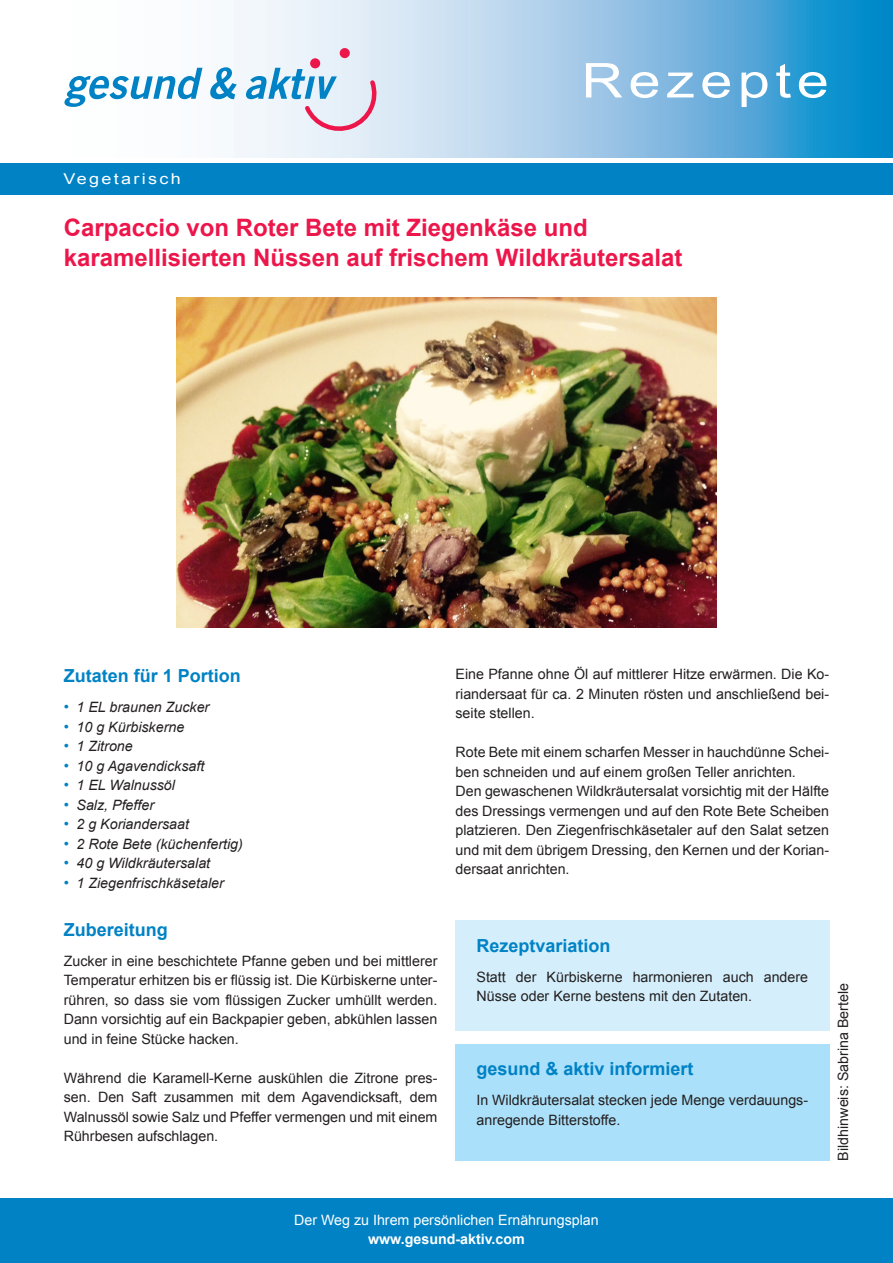
<style>
.page{position:relative;width:893px;height:1263px;background:#fff}
.page>*{position:absolute;margin:0;border:0;box-sizing:border-box;transform-origin:0 0}
.t1{font:48px "Arial";letter-spacing:.095em;color:#fff;scale:1.2 1}
.t2{font:700 24px/30px "Arial";color:#ed164b}
.t3{font:700 18px "Arial";color:#0082c5}
.t4{font:15px "Arial";letter-spacing:.13em;color:#fff;scale:1.2 1}
.t5{font:14.25px/19.5px "Arial";color:#231f20;text-align:justify}
.t6{font:italic 14.25px "Arial";color:#231f20}
.t7{font:14.25px "Arial";color:#fff}
.t8{font:700 14.25px "Arial";color:#fff}
.s1{font-style:normal;font-size:15px;color:#0082c5}
</style>
<div class="page">
<svg style="left:197px;top:0;width:696px;height:157px;background:#94c7e6"></svg>
<div style="left:0;top:1198px;width:893px;height:65px;background:#0082c5"></div>
<div style="left:0;top:163px;width:893px;height:32px;background:#0082c5"></div>
<svg style="left:64px;top:68px;width:138px;height:39px"></svg>
<svg style="left:209px;top:67px;width:28px;height:32px"></svg>
<svg style="left:245px;top:68px;width:133px;height:64px"></svg>
<div style="left:310px;top:58px;width:10px;height:10px;background:#ed164b;border-radius:50%"></div>
<div style="left:340px;top:48px;width:10px;height:10px;background:#ed164b;border-radius:50%"></div>
<img style="left:176px;top:298px;width:540px;height:329px">
<div style="left:455px;top:1043px;width:374px;height:117px;background:#aae0f9"></div>
<div style="left:455px;top:920px;width:374px;height:111px;background:#d4effb"></div>
<p class="t4" style="left:63px;top:171px;width:99px">Vegetarisch</p>
<h1 class="t1" style="left:581px;top:54px;width:208px">Rezepte</h1>
<h2 class="t2" style="left:64px;top:213px;width:620px">Carpaccio von Roter Bete mit Ziegenkäse und karamellisierten Nüssen auf frischem Wildkräutersalat</h2>
<p class="t3" style="left:64px;top:665px;width:179px">Zutaten für 1 Portion</p>
<p class="t6" style="left:64px;top:699px;width:147px"><span class="s1">•</span> 1 EL braunen Zucker</p>
<p class="t6" style="left:64px;top:718px;width:122px"><span class="s1">•</span> 10 g Kürbiskerne</p>
<p class="t6" style="left:64px;top:738px;width:70px"><span class="s1">•</span> 1 Zitrone</p>
<p class="t6" style="left:64px;top:757px;width:142px"><span class="s1">•</span> 10 g Agavendicksaft</p>
<p class="t6" style="left:64px;top:777px;width:113px"><span class="s1">•</span> 1 EL Walnussöl</p>
<p class="t6" style="left:64px;top:796px;width:92px"><span class="s1">•</span> Salz, Pfeffer</p>
<p class="t6" style="left:64px;top:816px;width:127px"><span class="s1">•</span> 2 g Koriandersaat</p>
<p class="t6" style="left:64px;top:835px;width:181px"><span class="s1">•</span> 2 Rote Bete (küchenfertig)</p>
<p class="t6" style="left:64px;top:855px;width:148px"><span class="s1">•</span> 40 g Wildkräutersalat</p>
<p class="t6" style="left:64px;top:874px;width:162px"><span class="s1">•</span> 1 Ziegenfrischkäsetaler</p>
<p class="t3" style="left:64px;top:919px;width:106px">Zubereitung</p>
<p class="t5" style="left:64px;top:951px;width:375px">Zucker in eine beschichtete Pfanne geben und bei mittlerer Temperatur erhitzen bis er flüssig ist. Die Kürbiskerne unter&shy;rühren, so dass sie vom flüssigen Zucker umhüllt werden.<br>Dann vorsichtig auf ein Backpapier geben, abkühlen lassen und in feine Stücke hacken.</p>
<p class="t5" style="left:64px;top:1068px;width:375px">Während die Karamell-Kerne auskühlen die Zitrone pres&shy;sen. Den Saft zusammen mit dem Agavendicksaft, dem Walnussöl sowie Salz und Pfeffer vermengen und mit einem Rührbesen aufschlagen.</p>
<p class="t5" style="left:455px;top:664px;width:375px">Eine Pfanne ohne Öl auf mittlerer Hitze erwärmen. Die Ko&shy;riandersaat für ca. 2 Minuten rösten und anschließend bei&shy;seite stellen.</p>
<p class="t5" style="left:455px;top:742px;width:375px;text-align:left">Rote Bete mit einem scharfen Messer in hauchdünne Schei&shy;ben schneiden und auf einem großen Teller anrichten.<br>Den gewaschenen Wildkräutersalat vorsichtig mit der Hälfte des Dressings vermengen und auf den Rote Bete Scheiben platzieren. Den Ziegenfrischkäsetaler auf den Salat setzen und mit dem übrigem Dressing, den Kernen und der Korian&shy;dersaat anrichten.</p>
<p class="t3" style="left:476px;top:935px;width:136px">Rezeptvariation</p>
<p class="t5" style="left:476px;top:967px;width:333px">Statt der Kürbiskerne harmonieren auch andere<br>Nüsse oder Kerne bestens mit den Zutaten.</p>
<p class="t3" style="left:476px;top:1058px;width:219px">gesund &amp; aktiv informiert</p>
<p class="t5" style="left:476px;top:1090px;width:333px">In Wildkräutersalat stecken jede Menge verdauungs&shy;anregende Bitterstoffe.</p>
<p class="t5" style="left:833px;top:1160px;width:179px;rotate:-90deg">Bildhinweis: Sabrina Bertele</p>
<p class="t7" style="left:294px;top:1212px;width:306px">Der Weg zu Ihrem persönlichen Ernährungsplan</p>
<p class="t8" style="left:368px;top:1231px;width:158px">www.gesund-aktiv.com</p>
</div>
